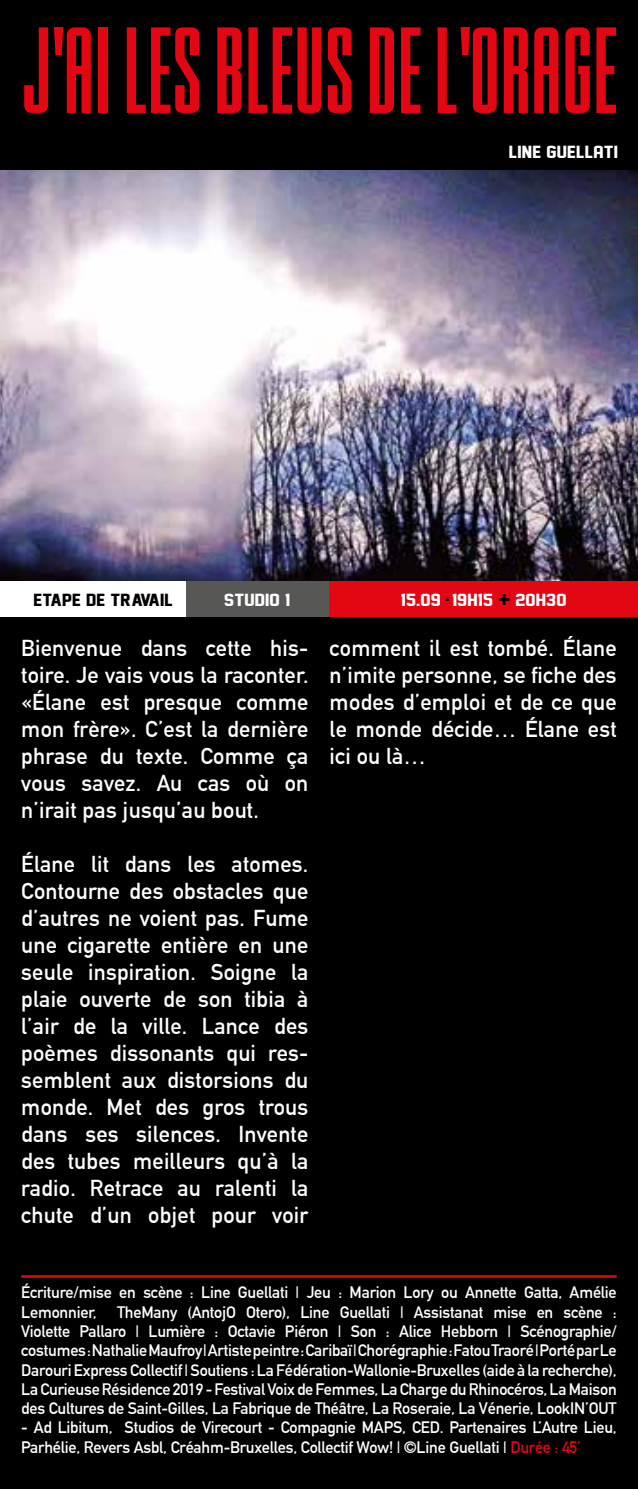
<style>
.page{position:relative;width:638px;height:1489px;background:#fff}
.page>*{position:absolute;margin:0;border:0;box-sizing:border-box;transform-origin:0 0}
.t1{font:117.5px "DELIRIUMNCV";color:#e30613}
.t2{font:700 22.5px/27px "DIN Alternate";letter-spacing:.01em;color:#fff;text-align:justify}
.t3{font:700 16.25px/19.2px "DIN Alternate";letter-spacing:-.01em;color:#fff}
.t4{font:16px "Face Off M54";letter-spacing:.01em;color:#fff;scale:1.25 1}
.t5{font:16px "Face Off M54";letter-spacing:.01em;color:#000;scale:1.25 1}
.s1{font-family:"Impact";color:#000}
.s2{font-family:"Franklin Gothic";font-size:20px;color:#000}
.s3{color:#e30613}
</style>
<div class="page">
<div style="left:0;top:617px;width:638px;height:871px;background:#000"></div>
<div style="left:0;top:0;width:638px;height:191px;background:#000"></div>
<img style="left:0;top:170px;width:638px;height:411px">
<hr style="left:21px;top:1275px;width:596px;height:2px;background:#e30613">
<div style="left:185px;top:581px;width:144px;height:36px;background:#575756"></div>
<div style="left:329px;top:581px;width:309px;height:36px;background:#e30613"></div>
<svg style="left:498px;top:594px;width:12px;height:11px"></svg>
<h1 class="t1" style="left:21px;top:2px;width:598px">J'AI LES BLEUS DE L'ORAGE</h1>
<p class="t4" style="left:509px;top:143px;width:89px">LINE GUELLATI</p>
<p class="t5" style="left:34px;top:591px;width:113px">ETAPE DE TRAVAIL</p>
<p class="t4" style="left:224px;top:591px;width:54px">STUDIO 1</p>
<p class="t4" style="left:401px;top:591px;width:134px">15.09 <span class="s1">∙</span>19H15 <span class="s2">+</span> 20H30</p>
<h2 class="t2" style="left:21px;top:632px;width:289px">Bienvenue dans cette his&shy;toire. Je vais vous la raconter. «Élane est presque comme mon frère». C’est la dernière phrase du texte. Comme ça vous savez. Au cas où on n’irait pas jusqu’au bout.</h2>
<p class="t2" style="left:21px;top:848px;width:289px">Élane lit dans les atomes.<br>Contourne des obstacles que d’autres ne voient pas. Fume une cigarette entière en une seule inspiration. Soigne la plaie ouverte de son tibia à l’air de la ville. Lance des poèmes dissonants qui res&shy;semblent aux distorsions du monde. Met des gros trous dans ses silences. Invente des tubes meilleurs qu’à la radio. Retrace au ralenti la chute d’un objet pour voir</p>
<h2 class="t2" style="left:330px;top:632px;width:289px">comment il est tombé. Élane n’imite personne, se fiche des modes d’emploi et de ce que le monde décide… Élane est ici ou là…</h2>
<p class="t3" style="left:21px;top:1281px;width:597px">Écriture/mise en scène : Line Guellati | Jeu : Marion Lory ou Annette Gatta, Amélie<br>Lemonnier,</p>
<p class="t3" style="left:21px;top:1301px;width:597px;text-align:justify;text-indent:96px">TheMany (AntojO Otero), Line Guellati | Assistanat mise en scène :<br>Violette Pallaro | Lumière : Octavie Piéron | Son : Alice Hebborn | Scénographie/ costumes : Nathalie Maufroy | Artiste peintre : Caribaï | Chorégraphie : Fatou Traoré | Porté par Le Darouri Express Collectif | Soutiens : La Fédération-Wallonie-Bruxelles (aide à la recherche), La Curieuse Résidence 2019 - Festival Voix de Femmes, La Charge du Rhinocéros, La Maison des Cultures de Saint-Gilles, La Fabrique de Théâtre, La Roseraie, La Vénerie, LookIN’OUT</p>
<p class="t3" style="left:21px;top:1416px;width:597px">- Ad Libitum, Studios de Virecourt - Compagnie MAPS, CED. Partenaires L’Autre Lieu,<br>Parhélie, Revers Asbl, Créahm-Bruxelles, Collectif Wow! | ©Line Guellati | <span class="s3">Durée : 45’</span></p>
</div>
